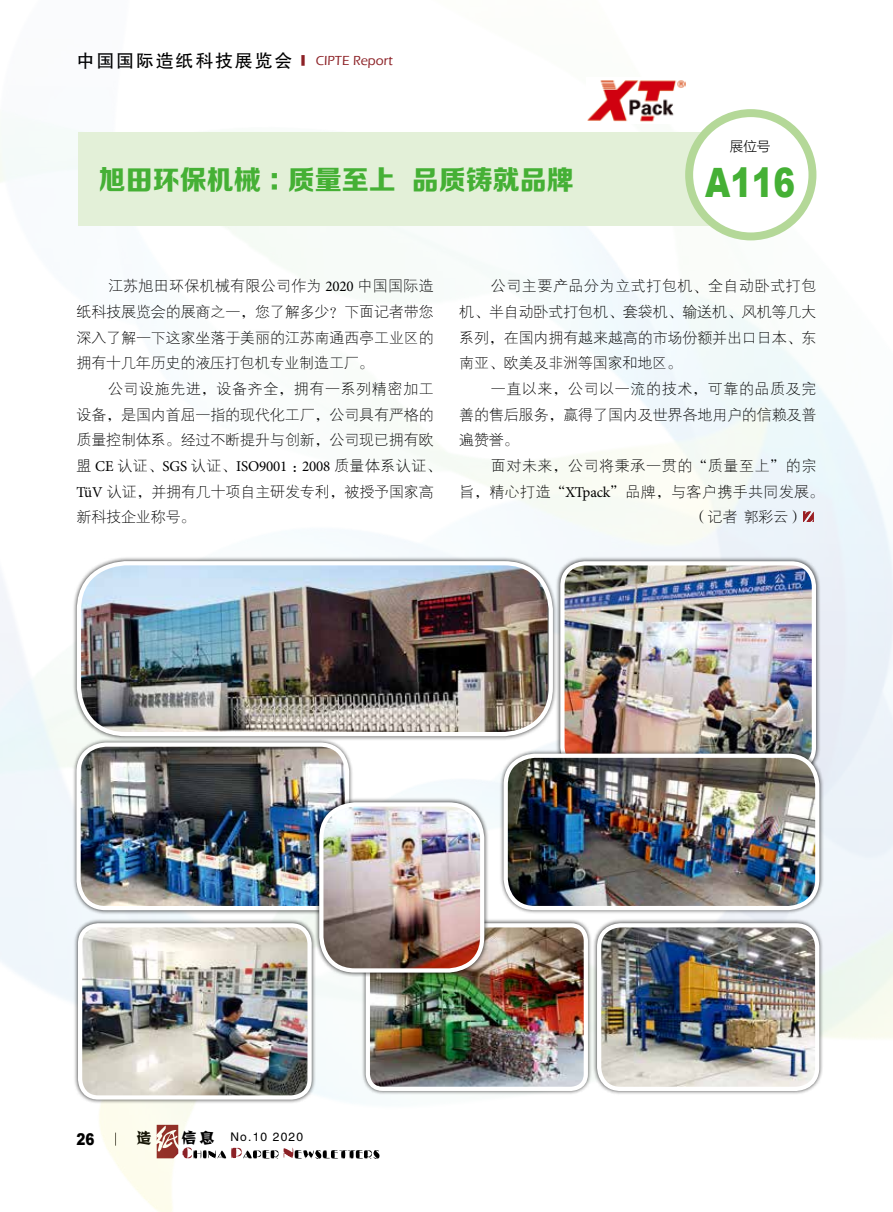
<style>
.page{position:relative;width:893px;height:1212px;background:#fff}
.page>*{position:absolute;margin:0;border:0;box-sizing:border-box;transform-origin:0 0}
.t1{font:900 40.5px "Arial";color:#45b035;scale:.8 1}
.t2{font:27px "FZZDHJW GB1 0";color:#45b035}
.t3{font:18px "FZHTK GBK1 0";letter-spacing:.1em;color:#000}
.t4{font:900 16.2px "Arial";color:#000;scale:.83 1}
.t5{font:15px/25.7px "FZXDXK GBK1 0";letter-spacing:-.01em;color:#000;text-align:justify}
.t6{font:15px "Minion Pro";letter-spacing:-.01em;color:#000}
.t7{font:15px "FZXDXK GBK1 0";letter-spacing:.025em;color:#000}
.t8{font:15px "FZXDXK GBK1 0";letter-spacing:.04em;color:#000}
.t9{font:15px "FZJZK GBK1 0";color:#000}
.t10{font:13.5px "FZLTXHK GBK1 0";color:#000}
.t11{font:12px "FZHTK GBK1 0";letter-spacing:.1em;color:#000}
.s1{font-size:13.5px;color:#8c2126}
.s2{font-family:"Eras ITC";font-weight:500;font-size:13.5px;color:#8c2126}
.s3{font-family:"Minion Pro"}
.s4{font-family:"FZSYK GBK1 0"}
.s5{font-family:"FZXDXK GBK1 0"}
.s6{font-family:"FZJZK GBK1 0";font-size:15px}
</style>
<div class="page">
<img style="left:0;top:81px;width:893px;height:1131px">
<div style="left:78px;top:133px;width:654px;height:93px;background:#e3f0d8"></div>
<div style="left:689px;top:113px;width:123px;height:123px;background:#fff;border-radius:50%"></div>
<div style="left:685px;top:109px;width:131px;height:131px;border:8px solid #b4d898;border-radius:50%"></div>
<svg style="left:803px;top:511px;width:11px;height:11px"></svg>
<img style="left:587px;top:80px;width:98px;height:43px">
<div style="left:556px;top:556px;width:265px;height:220px;background:#000;opacity:.75"></div>
<img style="left:562px;top:563px;width:252px;height:186px">
<div style="left:560px;top:561px;width:256px;height:211px;border:4px solid #fff;border-radius:23px"></div>
<div style="left:499px;top:749px;width:325px;height:166px;background:#000;opacity:.75"></div>
<img style="left:506px;top:756px;width:311px;height:152px">
<div style="left:504px;top:753px;width:315px;height:157px;border:4px solid #fff;border-radius:29px"></div>
<div style="left:72px;top:556px;width:486px;height:184px;background:#000;opacity:.75"></div>
<img style="left:79px;top:563px;width:469px;height:171px">
<div style="left:77px;top:561px;width:476px;height:175px;border:4px solid #fff;border-radius:47px"></div>
<div style="left:72px;top:738px;width:282px;height:177px;background:#000;opacity:.75"></div>
<img style="left:79px;top:745px;width:268px;height:163px">
<div style="left:76px;top:742px;width:273px;height:168px;border:4px solid #fff;border-radius:27px"></div>
<div style="left:73px;top:918px;width:243px;height:186px;background:#000;opacity:.75"></div>
<img style="left:80px;top:925px;width:230px;height:172px">
<div style="left:78px;top:923px;width:234px;height:176px;border:4px solid #fff;border-radius:18px"></div>
<div style="left:361px;top:918px;width:232px;height:178px;background:#000;opacity:.75"></div>
<img style="left:368px;top:925px;width:218px;height:164px">
<div style="left:366px;top:923px;width:222px;height:168px;border:4px solid #fff;border-radius:15px"></div>
<div style="left:592px;top:918px;width:232px;height:177px;background:#000;opacity:.75"></div>
<img style="left:599px;top:925px;width:218px;height:164px">
<div style="left:597px;top:923px;width:222px;height:168px;border:4px solid #fff;border-radius:21px"></div>
<div style="left:315px;top:798px;width:174px;height:179px;background:#000;opacity:.75"></div>
<img style="left:321px;top:804px;width:161px;height:166px">
<div style="left:319px;top:802px;width:165px;height:170px;border:4px solid #fff;border-radius:34px"></div>
<p class="t3" style="left:77px;top:50px;width:318px">中国国际造纸科技展览会 <span class="s1">■</span> <span class="s2">CIPTE Report</span></p>
<h2 class="t2" style="left:99px;top:165px;width:476px">旭田环保机械：质量至上 品质铸就品牌</h2>
<p class="t10" style="left:730px;top:139px;width:42px">展位号</p>
<h1 class="t1" style="left:705px;top:153px;width:114px">A116</h1>
<p class="t5" style="left:77px;top:274px;width:359px;text-indent:32px">江苏旭田环保机械有限公司作为 <span class="s3">2020</span> 中国国际造纸科技展览会的展商之一<span class="s4">，</span>您了解多少<span class="s4">？</span>下面记者带您深入了解一下这家坐落于美丽的江苏南通西亭工业区的拥有十几年历史的液压打包机专业制造工厂<span class="s4">。</span></p>
<p class="t5" style="left:77px;top:376px;width:359px;text-indent:31px">公司设施先进<span class="s4">，</span>设备齐全<span class="s4">，</span>拥有一系列精密加工设备<span class="s4">，</span>是国内首屈一指的现代化工厂<span class="s4">，</span>公司具有严格的质量控制体系<span class="s4">。</span>经过不断提升与创新<span class="s4">，</span>公司现已拥有欧</p>
<p class="t6" style="left:77px;top:456px;width:366px"><span class="s5">盟</span> CE <span class="s5">认证</span><span class="s4">、</span>SGS <span class="s5">认证</span><span class="s4">、</span>ISO9001 <span class="s4">：</span>2008 <span class="s5">质量体系认证</span><span class="s4">、</span></p>
<p class="t5" style="left:77px;top:479px;width:359px"><span class="s3">TüV</span> 认证<span class="s4">，</span>并拥有几十项自主研发专利<span class="s4">，</span>被授予国家高新科技企业称号<span class="s4">。</span></p>
<p class="t5" style="left:459px;top:274px;width:359px;text-indent:32px">公司主要产品分为立式打包机<span class="s4">、</span>全自动卧式打包机<span class="s4">、</span>半自动卧式打包机<span class="s4">、</span>套袋机<span class="s4">、</span>输送机<span class="s4">、</span>风机等几大系列<span class="s4">，</span>在国内拥有越来越高的市场份额并出口日本<span class="s4">、</span>东南亚<span class="s4">、</span>欧美及非洲等国家和地区<span class="s4">。</span></p>
<p class="t5" style="left:459px;top:376px;width:359px;text-indent:31px">一直以来<span class="s4">，</span>公司以一流的技术<span class="s4">，</span>可靠的品质及完善的售后服务<span class="s4">，</span>赢得了国内及世界各地用户的信赖及普遍赞誉<span class="s4">。</span></p>
<p class="t8" style="left:491px;top:458px;width:327px">面对未来<span class="s4">，</span>公司将秉承一贯的<span class="s4">“</span>质量至上<span class="s4">”</span>的宗</p>
<p class="t7" style="left:459px;top:483px;width:366px">旨<span class="s4">，</span>精心打造<span class="s4">“</span><span class="s3">XTpack</span><span class="s4">”</span>品牌<span class="s4">，</span>与客户携手共同发展<span class="s4">。</span></p>
<p class="t5" style="left:693px;top:505px;width:112px"><span class="s4">（</span>记者 郭彩云<span class="s4">）</span></p>
<p class="t4" style="left:77px;top:1127px;width:23px">26</p>
<p class="t9" style="left:137px;top:1128px;width:16px">造</p>
<p class="t11" style="left:182px;top:1130px;width:123px"><span class="s6">信息</span> No.10 2020</p>
</div>
